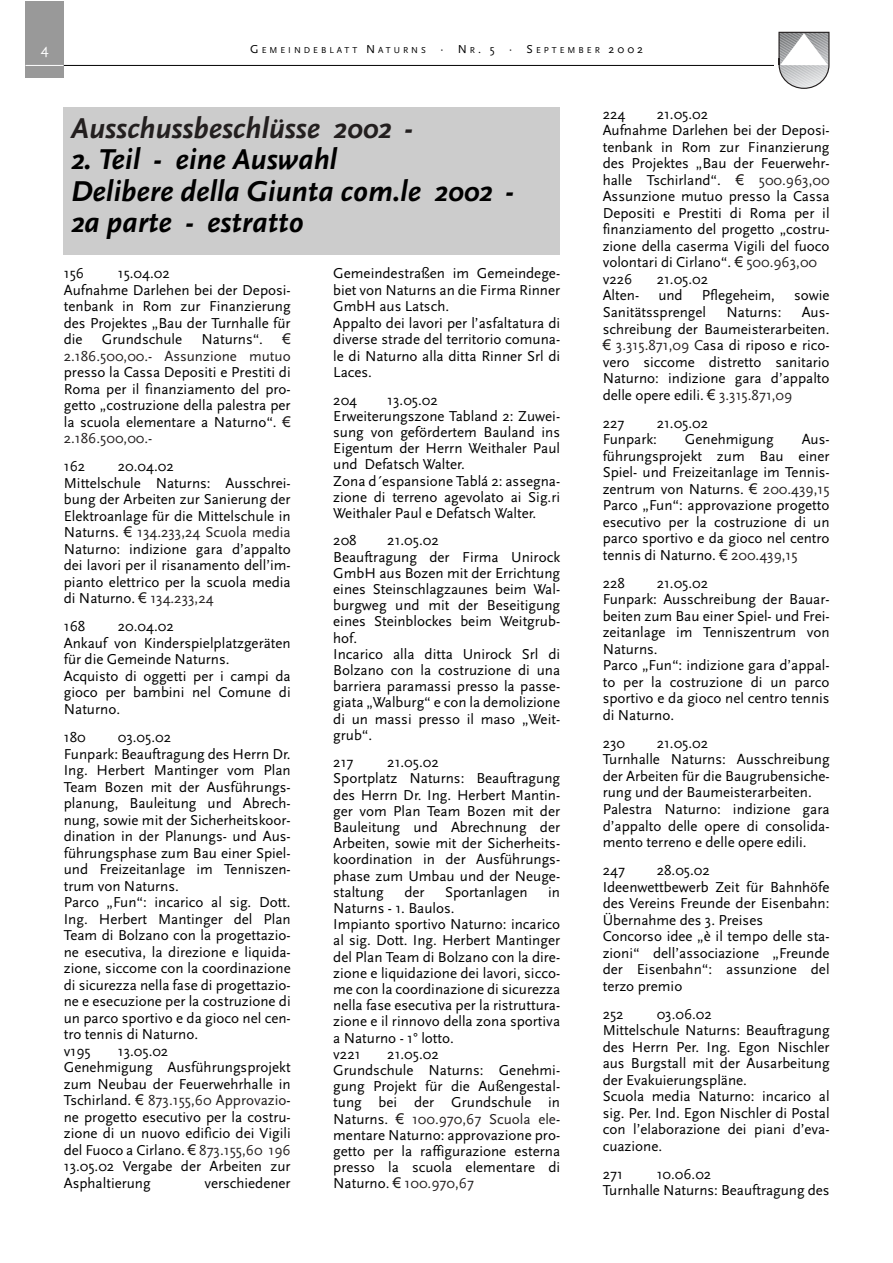
<style>
.page{position:relative;width:893px;height:1263px;background:#fff}
.page>*{position:absolute;margin:0;border:0;box-sizing:border-box;transform-origin:0 0}
.t1{font:italic 700 30px/31.5px "Scala Sans";color:#000}
.t2{font:italic 700 30px "Scala Sans";color:#231f1f}
.t3{font:15px/16.5px "Scala Sans";color:#000}
.t4{font:15px "Scala Sans";color:#231f1f}
.t5{font:15px "Scala Sans";color:#fff}
.t6{font:15px "Arial MS";color:#231f1f}
.t7{font:9px "Scala Sans";letter-spacing:.335em;color:#000}
.s1{font-size:12px}
.s2{font-family:"Arial MS";color:#231f1f}
.s3{color:#231f1f}
</style>
<div class="page">
<div style="left:26px;top:2px;width:38px;height:76px;background:#999"></div>
<hr style="left:26px;top:65px;width:38px;height:1px;background:#fff">
<hr style="left:64px;top:65px;width:765px;height:1px;background:#000">
<div style="left:773px;top:30px;width:61px;height:61px;background:#fff"></div>
<svg style="left:778px;top:31px;width:52px;height:58px"></svg>
<div style="left:64px;top:108px;width:496px;height:147px;background:#ccc"></div>
<p class="t5" style="left:41px;top:43px;width:9px">4</p>
<p class="t7" style="left:250px;top:47px;width:394px"><span class="s1">G</span>EMEINDEBLATT <span class="s1">N</span>ATURNS <span class="s1">· N</span>R<span class="s1">. 5 · S</span>EPTEMBER <span class="s1">2002</span></p>
<h1 class="t2" style="left:71px;top:116px;width:343px">Ausschussbeschlüsse 2002 -</h1>
<h1 class="t1" style="left:71px;top:146px;width:444px">2. Teil - eine Auswahl<br>Delibere della Giunta com.le 2002 -<br>2a parte - estratto</h1>
<p class="t3" style="left:64px;top:266px;width:22px">156</p>
<p class="t3" style="left:64px;top:266px;width:228px;text-indent:54px">15.04.02<br>Aufnahme Darlehen bei der Deposi&shy;tenbank in Rom zur Finanzierung des Projektes „Bau der Turnhalle für die</p>
<p class="t3" style="left:102px;top:332px;width:82px">Grundschule</p>
<p class="t3" style="left:201px;top:332px;width:63px">Naturns“.</p>
<p class="t6" style="left:282px;top:333px;width:10px">€</p>
<p class="t4" style="left:64px;top:350px;width:228px">2.186.500,00.- Assunzione mutuo</p>
<p class="t3" style="left:64px;top:365px;width:228px;text-align:justify">presso la Cassa Depositi e Prestiti di Roma per il finanziamento del pro&shy;getto „costruzione della palestra per la scuola elementare a Naturno“. <span class="s2">€ </span><span class="s3">2.186.500,00.-</span></p>
<p class="t3" style="left:64px;top:459px;width:23px">162</p>
<p class="t3" style="left:64px;top:459px;width:228px;text-indent:54px">20.04.02<br>Mittelschule Naturns: Ausschrei&shy;bung der Arbeiten zur Sanierung der<br>Elektroanlage für die Mittelschule in<br>Naturns. <span class="s2">€</span> <span class="s3">134.233,24 Scuola media<br></span>Naturno: indizione gara d’appalto dei lavori per il risanamento dell’im&shy;pianto elettrico per la scuola media di Naturno. <span class="s2">€</span> <span class="s3">134.233,24</span></p>
<p class="t3" style="left:64px;top:620px;width:23px">168</p>
<p class="t3" style="left:64px;top:620px;width:228px;text-indent:54px">20.04.02<br>Ankauf von Kinderspielplatzgeräten für die Gemeinde Naturns.<br>Acquisto di oggetti per i campi da gioco per bambini nel Comune di<br>Naturno.</p>
<p class="t3" style="left:64px;top:730px;width:23px">180</p>
<p class="t3" style="left:64px;top:730px;width:228px;text-indent:54px">03.05.02<br>Funpark: Beauftragung des Herrn Dr.<br>Ing. Herbert Mantinger vom Plan<br>Team Bozen mit der Ausführungs&shy;planung, Bauleitung und Abrech&shy;nung, sowie mit der Sicherheitskoor&shy;dination in der Planungs- und Aus&shy;führungsphase zum Bau einer Spiel&shy;und Freizeitanlage im Tenniszen&shy;trum von Naturns.<br>Parco „Fun“: incarico al sig. Dott.<br>Ing. Herbert Mantinger del Plan<br>Team di Bolzano con la progettazio&shy;ne esecutiva, la direzione e liquida&shy;zione, siccome con la coordinazione di sicurezza nella fase di progettazio&shy;ne e esecuzione per la costruzione di un parco sportivo e da gioco nel cen&shy;tro tennis di Naturno.<br>v195</p>
<p class="t3" style="left:64px;top:1044px;width:228px;text-indent:54px">13.05.02<br>Genehmigung Ausführungsprojekt zum Neubau der Feuerwehrhalle in<br>Tschirland. <span class="s2">€</span> <span class="s3">873.155,60 Approvazio&shy;</span>ne progetto esecutivo per la costru&shy;zione di un nuovo edificio dei Vigili del Fuoco a Cirlano. <span class="s2">€</span> <span class="s3">873.155,60 196<br></span>13.05.02 Vergabe der Arbeiten zur<br>Asphaltierung</p>
<p class="t3" style="left:204px;top:1176px;width:88px">verschiedener</p>
<p class="t3" style="left:333px;top:266px;width:228px">Gemeindestraßen im Gemeindege&shy;biet von Naturns an die Firma Rinner<br>GmbH aus Latsch.<br>Appalto dei lavori per l’asfaltatura di diverse strade del territorio comuna&shy;le di Naturno alla ditta Rinner Srl di<br>Laces.</p>
<p class="t3" style="left:333px;top:393px;width:25px">204</p>
<p class="t3" style="left:333px;top:393px;width:228px;text-indent:54px">13.05.02<br>Erweiterungszone Tabland 2: Zuwei&shy;sung von gefördertem Bauland ins<br>Eigentum der Herrn Weithaler Paul und Defatsch Walter.<br>Zona d´espansione Tablá 2: assegna&shy;zione di terreno agevolato ai Sig.ri<br>Weithaler Paul e Defatsch Walter.</p>
<p class="t3" style="left:333px;top:534px;width:25px">208</p>
<p class="t3" style="left:333px;top:534px;width:228px;text-indent:54px">21.05.02<br>Beauftragung der Firma Unirock<br>GmbH aus Bozen mit der Errichtung eines Steinschlagzaunes beim Wal&shy;burgweg und mit der Beseitigung eines Steinblockes beim Weitgrub&shy;hof.<br>Incarico alla ditta Unirock Srl di<br>Bolzano con la costruzione di una barriera paramassi presso la passe&shy;giata „Walburg“ e con la demolizione di un massi presso il maso „Weit&shy;grub“.</p>
<p class="t3" style="left:333px;top:755px;width:22px">217</p>
<p class="t3" style="left:333px;top:756px;width:228px;text-indent:54px">21.05.02<br>Sportplatz Naturns: Beauftragung des Herrn Dr. Ing. Herbert Mantin&shy;ger vom Plan Team Bozen mit der<br>Bauleitung und Abrechnung der<br>Arbeiten, sowie mit der Sicherheits&shy;koordination in der Ausführungs&shy;phase zum Umbau und der Neuge&shy;staltung</p>
<p class="t3" style="left:404px;top:885px;width:22px">der</p>
<p class="t3" style="left:445px;top:885px;width:84px">Sportanlagen</p>
<p class="t3" style="left:548px;top:885px;width:13px">in</p>
<p class="t3" style="left:333px;top:901px;width:228px">Naturns - 1. Baulos.<br>Impianto sportivo Naturno: incarico al sig. Dott. Ing. Herbert Mantinger del Plan Team di Bolzano con la dire&shy;zione e liquidazione dei lavori, sicco&shy;me con la coordinazione di sicurezza nella fase esecutiva per la ristruttura&shy;zione e il rinnovo della zona sportiva a Naturno - 1° lotto.<br>v221</p>
<p class="t3" style="left:333px;top:1047px;width:228px;text-indent:54px">21.05.02<br>Grundschule Naturns: Genehmi&shy;gung Projekt für die Außengestal&shy;tung bei der Grundschule in<br>Naturns. <span class="s2">€</span> <span class="s3">100.970,67 Scuola ele&shy;</span>mentare Naturno: approvazione pro&shy;getto per la raffigurazione esterna presso la scuola elementare di<br>Naturno. <span class="s2">€</span> <span class="s3">100.970,67</span></p>
<p class="t3" style="left:602px;top:107px;width:228px;text-indent:54px">21.05.02<br>Aufnahme Darlehen bei der Deposi&shy;tenbank in Rom zur Finanzierung des Projektes „Bau der Feuerwehr&shy;halle Tschirland“. <span class="s2">€</span> <span class="s3">500.963,00<br></span>Assunzione mutuo presso la Cassa<br>Depositi e Prestiti di Roma per il finanziamento del progetto „costru&shy;zione della caserma Vigili del fuoco volontari di Cirlano“. <span class="s2">€</span> <span class="s3">500.963,00 </span>v226</p>
<p class="t3" style="left:602px;top:107px;width:24px">224</p>
<p class="t3" style="left:656px;top:272px;width:53px">21.05.02</p>
<p class="t3" style="left:602px;top:289px;width:38px">Alten-</p>
<p class="t3" style="left:658px;top:289px;width:26px">und</p>
<p class="t3" style="left:701px;top:289px;width:75px">Pflegeheim,</p>
<p class="t3" style="left:794px;top:289px;width:37px">sowie</p>
<p class="t3" style="left:602px;top:305px;width:105px">Sanitätssprengel</p>
<p class="t3" style="left:726px;top:305px;width:56px">Naturns:</p>
<p class="t3" style="left:602px;top:305px;width:228px;text-align:justify;text-indent:199px">Aus&shy;schreibung der Baumeisterarbeiten. <span class="s2">€</span> <span class="s3">3.315.871,09 C</span>asa di riposo e rico&shy;vero siccome distretto sanitario Naturno: indizione gara d’appalto delle opere edili. <span class="s2">€</span> <span class="s3">3.315.871,09</span></p>
<p class="t3" style="left:602px;top:416px;width:23px">227</p>
<p class="t3" style="left:602px;top:416px;width:107px;text-indent:54px">21.05.02<br>Funpark:</p>
<p class="t3" style="left:685px;top:432px;width:90px">Genehmigung</p>
<p class="t3" style="left:602px;top:432px;width:228px;text-align:justify;text-indent:199px">Aus&shy;führungsprojekt zum Bau einer Spiel- und Freizeitanlage im Tennis&shy;zentrum von Naturns. <span class="s2">€</span> <span class="s3">200.439,15<br></span>Parco „Fun“: approvazione progetto esecutivo per la costruzione di un parco sportivo e da gioco nel centro tennis di Naturno. <span class="s2">€</span> <span class="s3">200.439,15</span></p>
<p class="t3" style="left:602px;top:576px;width:24px">228</p>
<p class="t3" style="left:602px;top:576px;width:228px;text-indent:54px">21.05.02<br>Funpark: Ausschreibung der Bauar&shy;beiten zum Bau einer Spiel- und Frei&shy;zeitanlage im Tenniszentrum von<br>Naturns.<br>Parco „Fun“: indizione gara d’appal&shy;to per la costruzione di un parco sportivo e da gioco nel centro tennis di Naturno.</p>
<p class="t3" style="left:602px;top:736px;width:24px">230</p>
<p class="t3" style="left:602px;top:736px;width:228px;text-indent:54px">21.05.02<br>Turnhalle Naturns: Ausschreibung der Arbeiten für die Baugrubensiche&shy;rung und der Baumeisterarbeiten.<br>Palestra Naturno: indizione gara d’appalto delle opere di consolida&shy;mento terreno e delle opere edili.</p>
<p class="t3" style="left:602px;top:863px;width:24px">247</p>
<p class="t3" style="left:602px;top:863px;width:228px;text-indent:54px">28.05.02<br>Ideenwettbewerb Zeit für Bahnhöfe des Vereins Freunde der Eisenbahn:<br>Übernahme des 3. Preises<br>Concorso idee „è il tempo delle sta&shy;zioni“ dell’associazione „Freunde der Eisenbahn“: assunzione del terzo premio</p>
<p class="t3" style="left:602px;top:1007px;width:23px">252</p>
<p class="t3" style="left:602px;top:1007px;width:228px;text-indent:54px">03.06.02<br>Mittelschule Naturns: Beauftragung des Herrn Per. Ing. Egon Nischler aus Burgstall mit der Ausarbeitung der Evakuierungspläne.<br>Scuola media Naturno: incarico al sig. Per. Ind. Egon Nischler di Postal con l’elaborazione dei piani d’eva&shy;cuazione.</p>
<p class="t3" style="left:602px;top:1167px;width:22px">271</p>
<p class="t3" style="left:602px;top:1167px;width:228px;text-indent:54px">10.06.02<br>Turnhalle Naturns: Beauftragung des</p>
</div>
